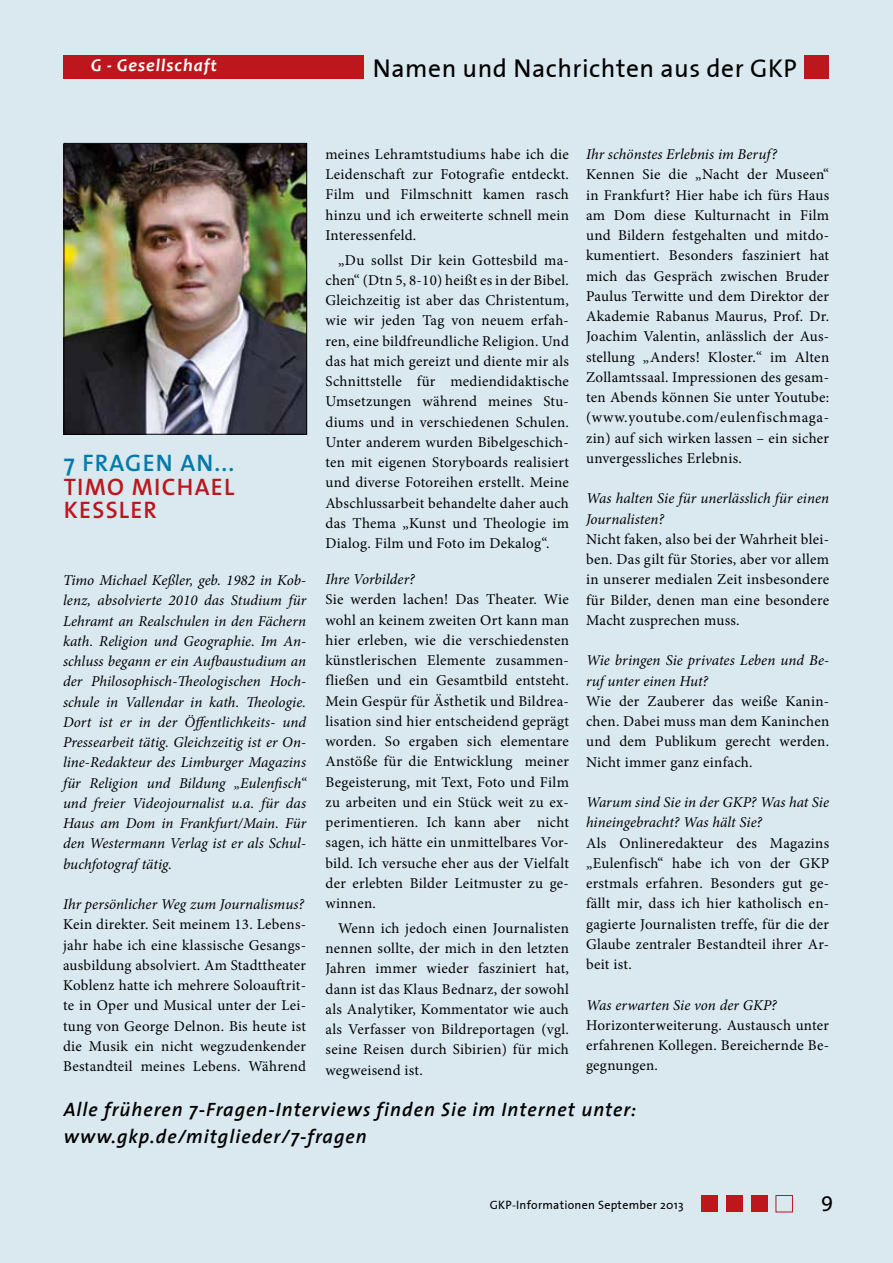
<style>
.page{position:relative;width:893px;height:1263px;background:#dae8f0}
.page>*{position:absolute;margin:0;border:0;box-sizing:border-box;transform-origin:0 0}
.t1{font:25.5px "The Sans Plain";letter-spacing:.02em;color:#000}
.t2{font:600 24px/22.5px "The Sans";letter-spacing:.05em;color:#bb171d}
.t3{font:600 24px "The Sans";letter-spacing:.05em;color:#007ba8}
.t4{font:21px "The Sans Plain";color:#000}
.t5{font:italic 600 19.5px/27px "The Sans";letter-spacing:.05em;color:#000}
.t6{font:italic 700 18px "Candara";letter-spacing:.05em;color:#fff}
.t7{font:15px/20.2px "Minion Pro";letter-spacing:.02em;color:#000;text-align:justify}
.t8{font:italic 15px/20.2px "Minion Pro";color:#000}
.t9{font:12px "The Sans Plain";letter-spacing:.02em;color:#000}
</style>
<div class="page">
<img style="left:66px;top:145px;width:239px;height:288px">
<div style="left:64px;top:143px;width:243px;height:292px;border:1px solid #000"></div>
<div style="left:63px;top:55px;width:765px;height:24px;background:#bb171d"></div>
<div style="left:364px;top:48px;width:440px;height:31px;background:#dae8f0"></div>
<div style="left:702px;top:1195px;width:16px;height:16px;background:#bb171d"></div>
<div style="left:751px;top:1195px;width:17px;height:16px;background:#bb171d"></div>
<div style="left:726px;top:1195px;width:17px;height:16px;background:#bb171d"></div>
<div style="left:775px;top:1195px;width:18px;height:17px;border:1px solid #bb171d"></div>
<p class="t6" style="left:91px;top:53px;width:128px">G - Gesellschaft</p>
<h1 class="t1" style="left:373px;top:48px;width:425px">Namen und Nachrichten aus der GKP</h1>
<p class="t6" style="left:93px;top:53px;width:128px">G - Gesellschaft</p>
<h2 class="t3" style="left:64px;top:443px;width:172px">7 FRAGEN AN...</h2>
<h2 class="t2" style="left:64px;top:475px;width:172px">TIMO MICHAEL<br>KESSLER</h2>
<p class="t8" style="left:63px;top:570px;width:245px;text-align:justify">Timo Michael Keßler, geb. 1982 in Kob&shy;lenz, absolvierte 2010 das Studium für Lehramt an Realschulen in den Fächern kath. Religion und Geographie. Im An&shy;schluss begann er ein Aufbaustudium an der Philosophisch-Theologischen Hoch&shy;schule in Vallendar in kath. Theologie.<br>Dort ist er in der Öffentlichkeits- und Pressearbeit tätig. Gleichzeitig ist er On&shy;line-Redakteur des Limburger Magazins für Religion und Bildung „Eulenfisch“ und freier Videojournalist u.a. für das Haus am Dom in Frankfurt/Main. Für den Westermann Verlag ist er als Schul&shy;buchfotograf tätig.</p>
<p class="t8" style="left:63px;top:894px;width:243px">Ihr persönlicher Weg zum Journalismus?</p>
<p class="t7" style="left:63px;top:914px;width:245px">Kein direkter. Seit meinem 13. Lebens&shy;jahr habe ich eine klassische Gesangs&shy;ausbildung absolviert. Am Stadttheater Koblenz hatte ich mehrere Soloauftrit&shy;te in Oper und Musical unter der Lei&shy;tung von George Delnon. Bis heute ist die Musik ein nicht wegzudenkender Bestandteil meines Lebens. Während</p>
<p class="t7" style="left:325px;top:144px;width:245px">meines Lehramtstudiums habe ich die Leidenschaft zur Fotografie entdeckt.<br>Film und Filmschnitt kamen rasch hinzu und ich erweiterte schnell mein Interessenfeld.</p>
<p class="t7" style="left:325px;top:250px;width:245px;text-indent:13px">„Du sollst Dir kein Gottesbild ma&shy;chen“ (Dtn 5, 8-10) heißt es in der Bibel.<br>Gleichzeitig ist aber das Christentum, wie wir jeden Tag von neuem erfah&shy;ren, eine bildfreundliche Religion. Und das hat mich gereizt und diente mir als Schnittstelle für mediendidaktische Umsetzungen während meines Stu&shy;diums und in verschiedenen Schulen.<br>Unter anderem wurden Bibelgeschich&shy;ten mit eigenen Storyboards realisiert und diverse Fotoreihen erstellt. Meine Abschlussarbeit behandelte daher auch das Thema „Kunst und Theologie im Dialog. Film und Foto im Dekalog“.</p>
<p class="t8" style="left:325px;top:569px;width:91px">Ihre Vorbilder?</p>
<p class="t7" style="left:325px;top:590px;width:245px">Sie werden lachen! Das Theater. Wie wohl an keinem zweiten Ort kann man hier erleben, wie die verschiedensten künstlerischen Elemente zusammen&shy;fließen und ein Gesamtbild entsteht.<br>Mein Gespür für Ästhetik und Bildrea&shy;lisation sind hier entscheidend geprägt worden. So ergaben sich elementare Anstöße für die Entwicklung meiner Begeisterung, mit Text, Foto und Film zu arbeiten und ein Stück weit zu ex&shy;perimentieren. Ich kann aber nicht sagen, ich hätte ein unmittelbares Vor&shy;bild. Ich versuche eher aus der Vielfalt der erlebten Bilder Leitmuster zu ge&shy;winnen.</p>
<p class="t7" style="left:325px;top:918px;width:245px;text-indent:13px">Wenn ich jedoch einen Journalisten nennen sollte, der mich in den letzten Jahren immer wieder fasziniert hat, dann ist das Klaus Bednarz, der sowohl als Analytiker, Kommentator wie auch als Verfasser von Bildreportagen (vgl. seine Reisen durch Sibirien) für mich wegweisend ist.</p>
<p class="t8" style="left:586px;top:144px;width:193px">Ihr schönstes Erlebnis im Beruf?</p>
<p class="t7" style="left:586px;top:164px;width:245px">Kennen Sie die „Nacht der Museen“ in Frankfurt? Hier habe ich fürs Haus am Dom diese Kulturnacht in Film und Bildern festgehalten und mitdo&shy;kumentiert. Besonders fasziniert hat mich das Gespräch zwischen Bruder Paulus Terwitte und dem Direktor der Akademie Rabanus Maurus, Prof. Dr.<br>Joachim Valentin, anlässlich der Aus&shy;stellung „Anders! Kloster.“ im Alten Zollamtssaal. Impressionen des gesam&shy;ten Abends können Sie unter Youtube: (www.youtube.com/eulenfischmaga&shy;zin) auf sich wirken lassen – ein sicher unvergessliches Erlebnis.</p>
<p class="t8" style="left:586px;top:488px;width:245px">Was halten Sie für unerlässlich für einen<br>Journalisten?</p>
<p class="t7" style="left:586px;top:529px;width:245px">Nicht faken, also bei der Wahrheit blei&shy;ben. Das gilt für Stories, aber vor allem in unserer medialen Zeit insbesondere für Bilder, denen man eine besondere Macht zusprechen muss.</p>
<p class="t8" style="left:586px;top:650px;width:245px">Wie bringen Sie privates Leben und Be&shy;ruf unter einen Hut?</p>
<p class="t7" style="left:586px;top:691px;width:245px">Wie der Zauberer das weiße Kanin&shy;chen. Dabei muss man dem Kaninchen und dem Publikum gerecht werden.<br>Nicht immer ganz einfach.</p>
<p class="t8" style="left:586px;top:792px;width:245px">Warum sind Sie in der GKP? Was hat Sie hineingebracht? Was hält Sie?</p>
<p class="t7" style="left:586px;top:833px;width:245px">Als Onlineredakteur des Magazins „Eulenfisch“ habe ich von der GKP erstmals erfahren. Besonders gut ge&shy;fällt mir, dass ich hier katholisch en&shy;gagierte Journalisten treffe, für die der Glaube zentraler Bestandteil ihrer Ar&shy;beit ist.</p>
<p class="t8" style="left:586px;top:995px;width:192px">Was erwarten Sie von der GKP?</p>
<p class="t7" style="left:586px;top:1015px;width:245px">Horizonterweiterung. Austausch unter erfahrenen Kollegen. Bereichernde Be&shy;gegnungen.</p>
<h3 class="t5" style="left:64px;top:1095px;width:574px">Alle früheren 7-Fragen-Interviews finden Sie im Internet unter: www.gkp.de/mitglieder/7-fragen</h3>
<p class="t9" style="left:490px;top:1195px;width:195px">GKP-Informationen September 2013</p>
<h3 class="t4" style="left:821px;top:1182px;width:14px">9</h3>
</div>
